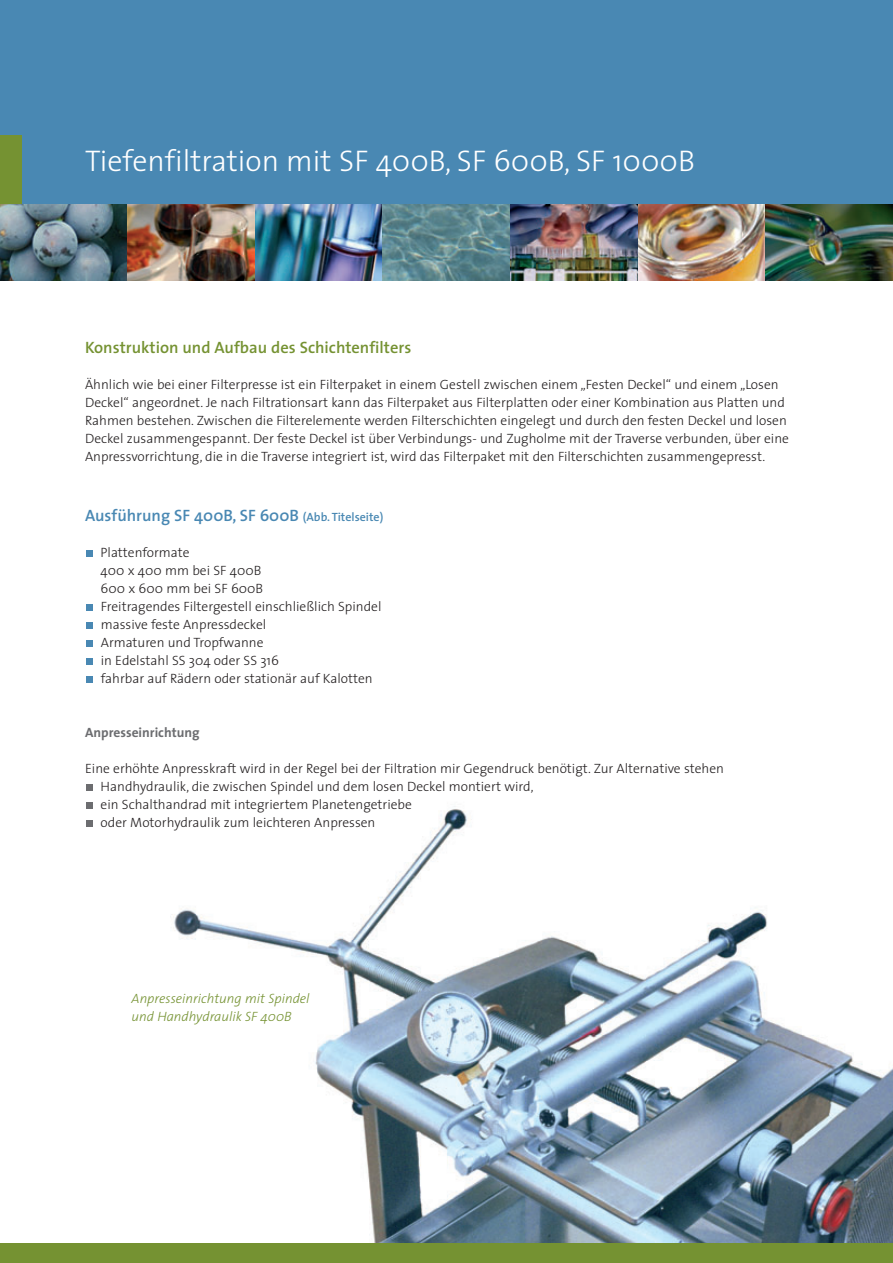
<style>
.page{position:relative;width:893px;height:1263px;background:#fff}
.page>*{position:absolute;margin:0;border:0;box-sizing:border-box;transform-origin:0 0}
.t1{font:300 30px "The Sans";color:#fff}
.t2{font:600 16.5px "The Sans";color:#759232}
.t3{font:600 16.5px "The Sans";color:#4988b3}
.t4{font:300 13.5px/18px "The Sans";color:#231f20}
.t5{font:italic 300 13.5px/18px "The Sans";color:#759232}
.t6{font:700 13.5px "The Sans";color:#6c6d70}
.s1{font-size:12px}
</style>
<div class="page">
<img style="left:172px;top:806px;width:720px;height:437px">
<div style="left:0;top:0;width:892px;height:204px;background:#4988b3"></div>
<div style="left:0;top:135px;width:21px;height:69px;background:#759232"></div>
<svg style="left:87px;top:821px;width:6px;height:6px"></svg>
<svg style="left:87px;top:803px;width:6px;height:6px"></svg>
<svg style="left:87px;top:785px;width:6px;height:6px"></svg>
<svg style="left:87px;top:677px;width:6px;height:6px"></svg>
<svg style="left:87px;top:659px;width:6px;height:6px"></svg>
<svg style="left:87px;top:641px;width:6px;height:6px"></svg>
<svg style="left:87px;top:623px;width:6px;height:6px"></svg>
<svg style="left:87px;top:605px;width:6px;height:6px"></svg>
<svg style="left:87px;top:551px;width:6px;height:6px"></svg>
<img style="left:0;top:204px;width:128px;height:77px">
<img style="left:128px;top:204px;width:127px;height:77px">
<img style="left:255px;top:204px;width:128px;height:77px">
<svg style="left:383px;top:204px;width:127px;height:77px;background:#608991"></svg>
<img style="left:510px;top:204px;width:128px;height:77px">
<img style="left:638px;top:204px;width:127px;height:77px">
<img style="left:765px;top:204px;width:127px;height:77px">
<div style="left:0;top:1243px;width:892px;height:20px;background:#759232"></div>
<h1 class="t1" style="left:85px;top:150px;width:611px">Tiefenfiltration mit SF 400B, SF 600B, SF 1000B</h1>
<p class="t2" style="left:85px;top:341px;width:328px">Konstruktion und Aufbau des Schichtenfilters</p>
<p class="t4" style="left:85px;top:376px;width:705px">Ähnlich wie bei einer Filterpresse ist ein Filterpaket in einem Gestell zwischen einem „Festen Deckel“ und einem „Losen Deckel“ angeordnet. Je nach Filtrationsart kann das Filterpaket aus Filterplatten oder einer Kombination aus Platten und Rahmen bestehen. Zwischen die Filterelemente werden Filterschichten eingelegt und durch den festen Deckel und losen Deckel zusammengespannt. Der feste Deckel ist über Verbindungs- und Zugholme mit der Traverse verbunden, über eine Anpressvorrichtung, die in die Traverse integriert ist, wird das Filterpaket mit den Filterschichten zusammengepresst.</p>
<p class="t3" style="left:85px;top:509px;width:300px">Ausführung SF 400B, SF 600B <span class="s1">(Abb. Titelseite)</span></p>
<p class="t4" style="left:101px;top:545px;width:282px">Plattenformate<br>400 x 400 mm bei SF 400B<br>600 x 600 mm bei SF 600B<br>Freitragendes Filtergestell einschließlich Spindel massive feste Anpressdeckel<br>Armaturen und Tropfwanne<br>in Edelstahl SS 304 oder SS 316<br>fahrbar auf Rädern oder stationär auf Kalotten</p>
<p class="t6" style="left:85px;top:727px;width:116px">Anpresseinrichtung</p>
<p class="t4" style="left:101px;top:761px;width:625px;text-indent:-16px">Eine erhöhte Anpresskraft wird in der Regel bei der Filtration mir Gegendruck benötigt. Zur Alternative stehen Handhydraulik, die zwischen Spindel und dem losen Deckel montiert wird,<br>ein Schalthandrad mit integriertem Planetengetriebe<br>oder Motorhydraulik zum leichteren Anpressen</p>
<p class="t5" style="left:132px;top:991px;width:179px">Anpresseinrichtung mit Spindel und Handhydraulik SF 400B</p>
</div>
